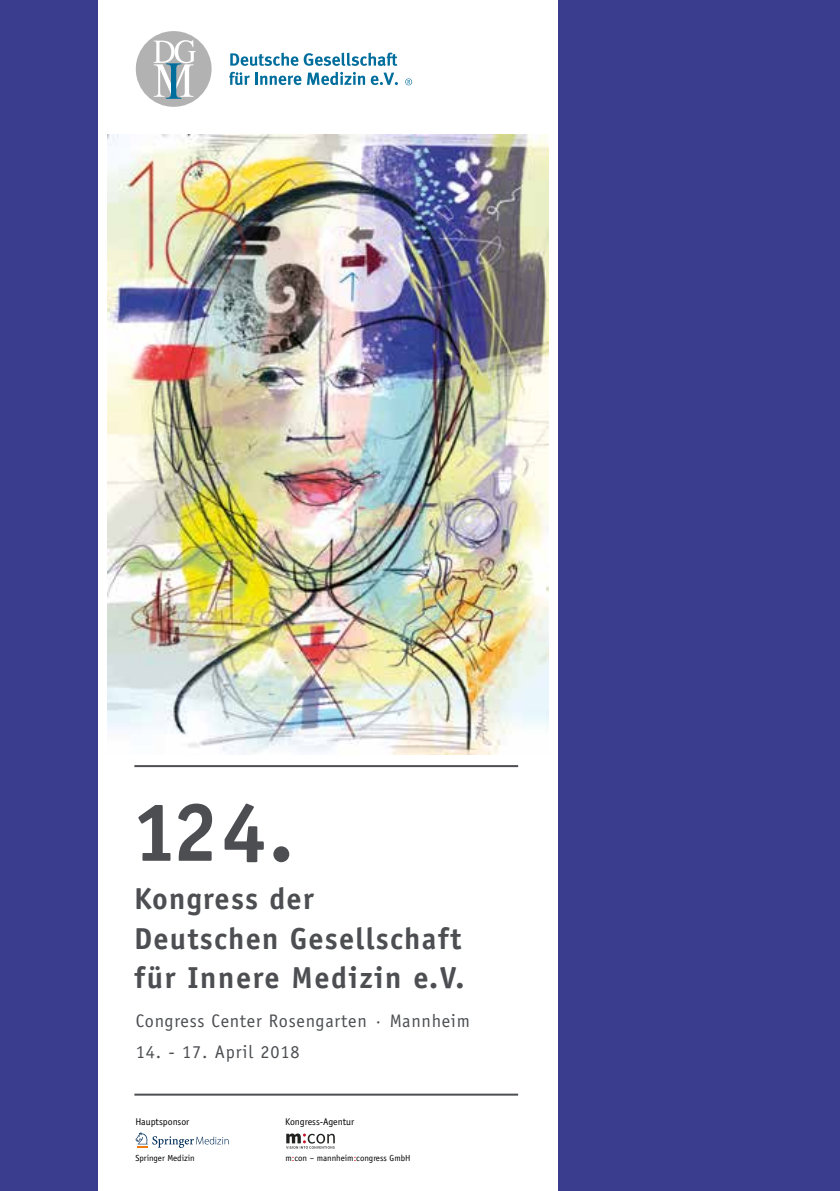
<style>
.page{position:relative;width:840px;height:1191px;background:#fff}
.page>*{position:absolute;margin:0;border:0;box-sizing:border-box;transform-origin:0 0}
.t1{font:700 83.6px "Officina Sans Std";color:#4c4e52}
.t2{font:700 30.4px/39.4px "Officina Sans Std";letter-spacing:.04em;color:#4c4e52}
.t3{font:18.2px "Officina Sans Std";letter-spacing:.04em;color:#4c4e52}
.t4{font:9.8px "Officina Sans Std";color:#000}
.t5{font:8.8px "Officina Sans Std";color:#000}
.s1{color:#e30613}
</style>
<div class="page">
<div style="left:0;top:0;width:839px;height:1191px;background:#3a3c8d"></div>
<div style="left:98px;top:0;width:459px;height:1191px;background:#fff"></div>
<img style="left:107px;top:134px;width:441px;height:620px">
<svg style="left:135px;top:1132px;width:93px;height:16px"></svg>
<svg style="left:286px;top:1133px;width:48px;height:15px"></svg>
<svg style="left:230px;top:53px;width:167px;height:13px"></svg>
<svg style="left:229px;top:72px;width:72px;height:13px"></svg>
<svg style="left:307px;top:72px;width:90px;height:13px"></svg>
<div style="left:136px;top:31px;width:75px;height:76px;background:#b3b2b2;border-radius:50%"></div>
<svg style="left:153px;top:40px;width:43px;height:59px"></svg>
<svg style="left:405px;top:78px;width:7px;height:7px"></svg>
<hr style="left:134px;top:765px;width:384px;height:2px;background:#4c4e52">
<hr style="left:134px;top:1093px;width:384px;height:2px;background:#4c4e52">
<h1 class="t1" style="left:131px;top:780px;width:164px">124.</h1>
<p class="t2" style="left:134px;top:878px;width:331px">Kongress der<br>Deutschen Gesellschaft für Innere Medizin e.V.</p>
<p class="t3" style="left:136px;top:1010px;width:335px">Congress Center Rosengarten · Mannheim</p>
<p class="t3" style="left:136px;top:1041px;width:165px">14. - 17. April 2018</p>
<p class="t4" style="left:135px;top:1115px;width:55px">Hauptsponsor</p>
<p class="t5" style="left:135px;top:1152px;width:61px">Springer Medizin</p>
<p class="t4" style="left:285px;top:1115px;width:70px">Kongress-Agentur</p>
<p class="t5" style="left:285px;top:1152px;width:127px">m<span class="s1">:</span>con – mannheim<span class="s1">:</span>congress GmbH</p>
</div>
